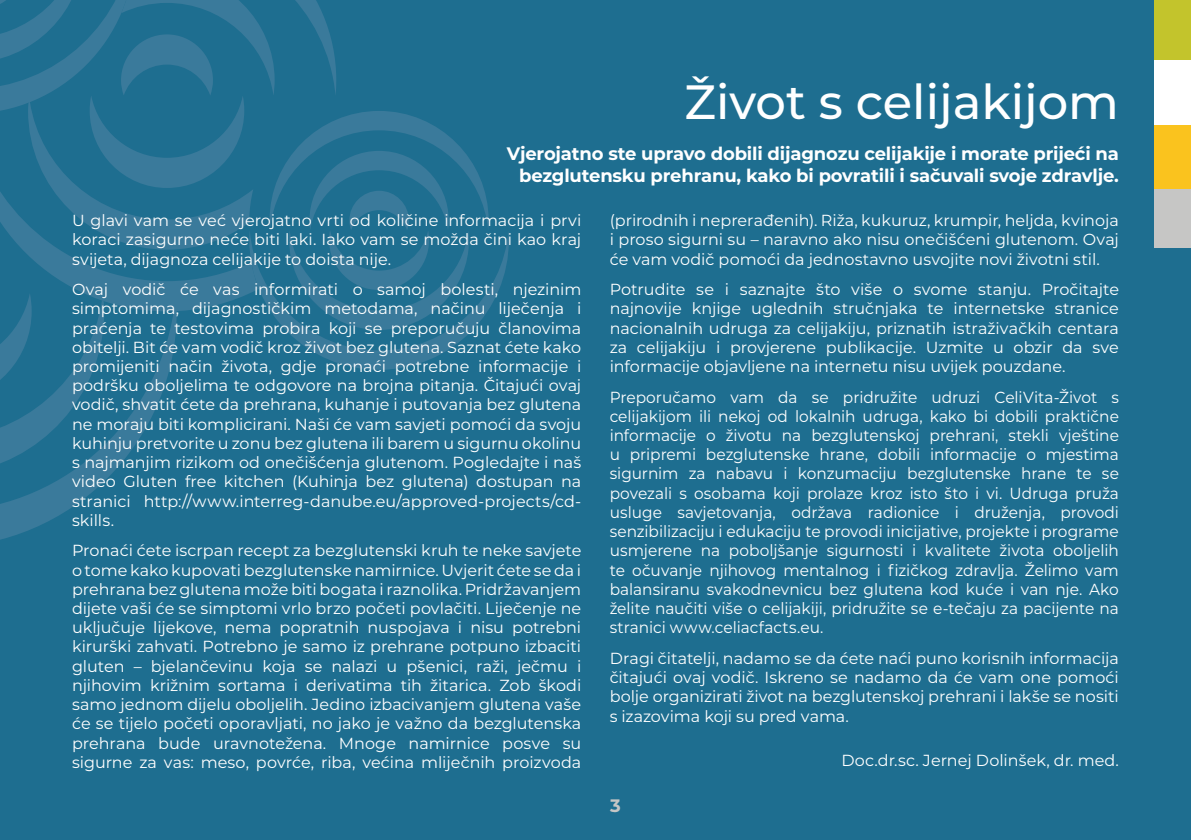
<style>
.page{position:relative;width:1191px;height:840px;background:#fff}
.page>*{position:absolute;margin:0;border:0;box-sizing:border-box;transform-origin:0 0}
._01_Naslov{font:500 48px "Montserrat";color:#fff}
._02_Podnaslov{font:700 18px/21.6px "Montserrat";letter-spacing:-.01em;color:#fff;text-align:right}
.t1{font:700 18px "Montserrat";color:#c6c6c5}
._03_Tekst{font:16px/19.2px "Montserrat";color:#fff;text-align:justify}
._03_Tekst-2{font:16px/19.2px "Montserrat";color:#fff;text-align:justify;scale:.96 1}
</style>
<div class="page">
<div style="left:0;top:0;width:1191px;height:839px;background:#1e6e90"></div>
<svg style="left:0;top:474px;width:111px;height:66px"></svg>
<svg style="left:0;top:0;width:509px;height:474px"></svg>
<div style="left:1154px;top:0;width:37px;height:60px;background:#c3c42c"></div>
<div style="left:1154px;top:60px;width:37px;height:65px;background:#fff"></div>
<div style="left:1154px;top:125px;width:37px;height:65px;background:#fac31e"></div>
<div style="left:1154px;top:190px;width:37px;height:58px;background:#c6c6c5"></div>
<p class="_01_Naslov" style="left:684px;top:68px;width:436px">Život s celijakijom</p>
<p class="_02_Podnaslov" style="left:507px;top:142px;width:613px">Vjerojatno ste upravo dobili dijagnozu celijakije i morate prijeći na bezglutensku prehranu, kako bi povratili i sačuvali svoje zdravlje.</p>
<p class="_03_Tekst" style="left:72px;top:210px;width:511px">U glavi vam se već vjerojatno vrti od količine informacija i prvi koraci zasigurno neće biti laki. Iako vam se možda čini kao kraj svijeta, dijagnoza celijakije to doista nije.</p>
<p class="_03_Tekst" style="left:72px;top:279px;width:511px">Ovaj vodič će vas informirati o samoj bolesti, njezinim simptomima, dijagnostičkim metodama, načinu liječenja i praćenja te testovima probira koji se preporučuju članovima obitelji. Bit će vam vodič kroz život bez glutena. Saznat ćete kako promijeniti način života, gdje pronaći potrebne informacije i podršku oboljelima te odgovore na brojna pitanja. Čitajući ovaj vodič, shvatit ćete da prehrana, kuhanje i putovanja bez glutena ne moraju biti komplicirani. Naši će vam savjeti pomoći da svoju kuhinju pretvorite u zonu bez glutena ili barem u sigurnu okolinu s najmanjim rizikom od onečišćenja glutenom. Pogledajte i naš video Gluten free kitchen (Kuhinja bez glutena) dostupan na stranici http://www.interreg-danube.eu/approved-projects/cd&shy;skills.</p>
<p class="_03_Tekst" style="left:72px;top:540px;width:511px">Pronaći ćete iscrpan recept za bezglutenski kruh te neke savjete o tome kako kupovati bezglutenske namirnice. Uvjerit ćete se da i prehrana bez glutena može biti bogata i raznolika. Pridržavanjem dijete vaši će se simptomi vrlo brzo početi povlačiti. Liječenje ne uključuje lijekove, nema popratnih nuspojava i nisu potrebni kirurški zahvati. Potrebno je samo iz prehrane potpuno izbaciti gluten – bjelančevinu koja se nalazi u pšenici, raži, ječmu i njihovim križnim sortama i derivatima tih žitarica. Zob škodi samo jednom dijelu oboljelih. Jedino izbacivanjem glutena vaše će se tijelo početi oporavljati, no jako je važno da bezglutenska prehrana bude uravnotežena. Mnoge namirnice posve su sigurne za vas: meso, povrće, riba, većina mliječnih proizvoda</p>
<p class="_03_Tekst" style="left:609px;top:210px;width:511px">(prirodnih i neprerađenih). Riža, kukuruz, krumpir, heljda, kvinoja i proso sigurni su – naravno ako nisu onečišćeni glutenom. Ovaj će vam vodič pomoći da jednostavno usvojite novi životni stil.</p>
<p class="_03_Tekst" style="left:609px;top:279px;width:511px">Potrudite se i saznajte što više o svome stanju. Pročitajte najnovije knjige uglednih stručnjaka te internetske stranice nacionalnih udruga za celijakiju, priznatih istraživačkih centara za celijakiju i provjerene publikacije. Uzmite u obzir da sve informacije objavljene na internetu nisu uvijek pouzdane.</p>
<p class="_03_Tekst-2" style="left:609px;top:386px;width:532px">Preporučamo vam da se pridružite udruzi CeliVita-Život s celijakijom ili nekoj od lokalnih udruga, kako bi dobili praktične informacije o životu na bezglutenskoj prehrani, stekli vještine u pripremi bezglutenske hrane, dobili informacije o mjestima sigurnim za nabavu i konzumaciju bezglutenske hrane te se povezali s osobama koji prolaze kroz isto što i vi. Udruga pruža usluge savjetovanja, održava radionice i druženja, provodi senzibilizaciju i edukaciju te provodi inicijative, projekte i programe usmjerene na poboljšanje sigurnosti i kvalitete života oboljelih te očuvanje njihovog mentalnog i fizičkog zdravlja. Želimo vam balansiranu svakodnevnicu bez glutena kod kuće i van nje. Ako želite naučiti više o celijakiji, pridružite se e-tečaju za pacijente na stranici www.celiacfacts.eu.</p>
<p class="_03_Tekst" style="left:609px;top:647px;width:511px">Dragi čitatelji, nadamo se da ćete naći puno korisnih informacija čitajući ovaj vodič. Iskreno se nadamo da će vam one pomoći bolje organizirati život na bezglutenskoj prehrani i lakše se nositi s izazovima koji su pred vama.</p>
<p class="_03_Tekst" style="left:841px;top:750px;width:279px">Doc.dr.sc. Jernej Dolinšek, dr. med.</p>
<p class="t1" style="left:610px;top:791px;width:12px">3</p>
</div>
